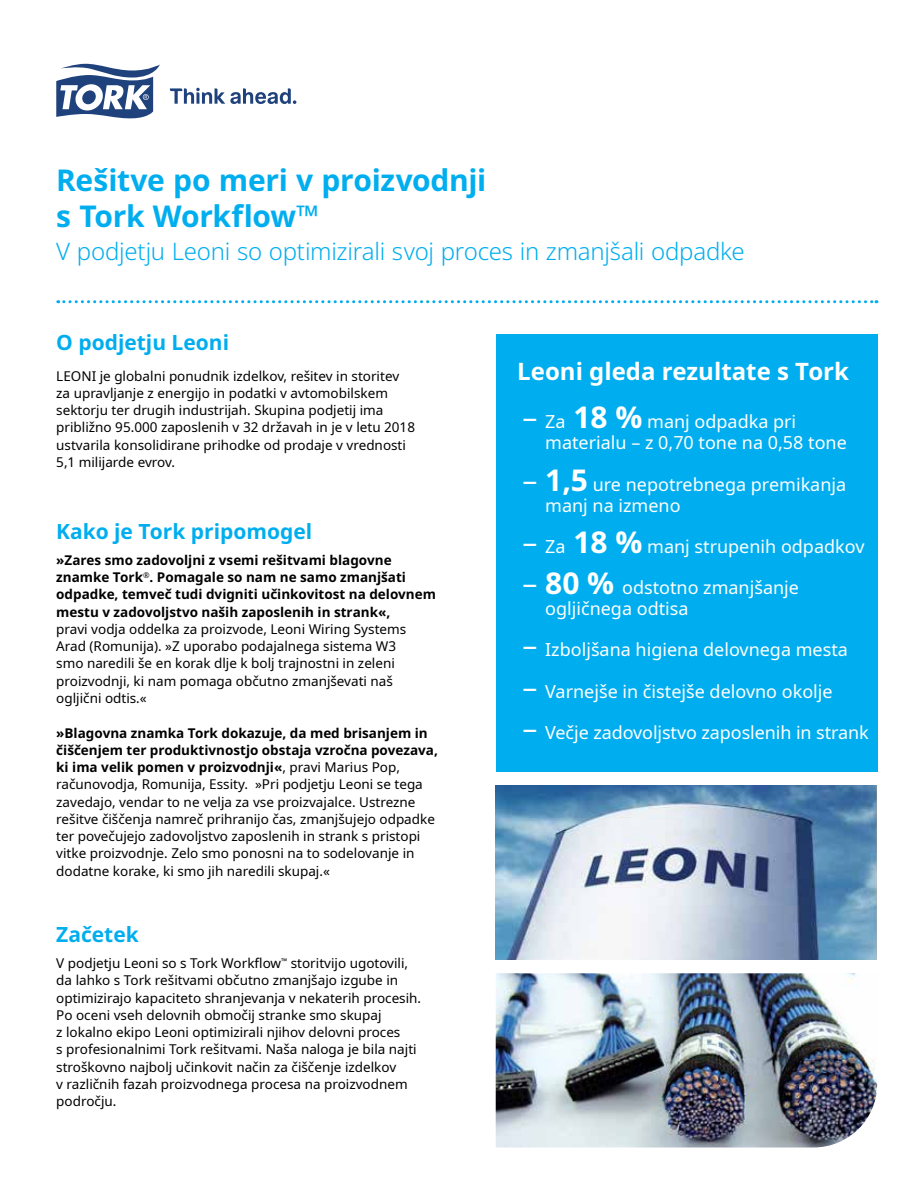
<style>
.page{position:relative;width:918px;height:1188px;background:#fff}
.page>*{position:absolute;margin:0;border:0;box-sizing:border-box;transform-origin:0 0}
.t1{font:700 30px/36px "Noto Sans";letter-spacing:-.01em;color:#00aeef}
.t2{font:300 24px "Noto Sans";letter-spacing:-.01em;color:#00aeef}
.t3{font:700 24px "Noto Sans";color:#fff}
.t4{font:700 21px "Noto Sans";color:#00aeef}
.t5{font:18px/21px "Noto Sans";color:#fff}
.t6{font:13.5px/17.2px "Noto Sans";color:#000}
.t7{font:700 13.5px/17.2px "Noto Sans";color:#000}
.s1{font-weight:700}
.s2{font-size:30px}
.s3{font-weight:700;font-size:30px}
</style>
<div class="page">
<div style="left:496px;top:335px;width:382px;height:437px;background:#00aeef"></div>
<svg style="left:58px;top:300px;width:819px;height:3px"></svg>
<img style="left:496px;top:786px;width:381px;height:174px">
<svg style="left:170px;top:88px;width:126px;height:16px"></svg>
<svg style="left:56px;top:64px;width:104px;height:54px"></svg>
<img style="left:496px;top:973px;width:381px;height:174px">
<h1 class="t1" style="left:56px;top:161px;width:432px">Rešitve po meri v proizvodnji s Tork Workflow™</h1>
<h2 class="t2" style="left:56px;top:235px;width:690px">V podjetju Leoni so optimizirali svoj proces in zmanjšali odpadke</h2>
<h3 class="t4" style="left:56px;top:327px;width:174px">O podjetju Leoni</h3>
<p class="t6" style="left:56px;top:368px;width:360px">LEONI je globalni ponudnik izdelkov, rešitev in storitev za upravljanje z energijo in podatki v avtomobilskem sektorju ter drugih industrijah. Skupina podjetij ima približno 95.000 zaposlenih v 32 državah in je v letu 2018 ustvarila konsolidirane prihodke od prodaje v vrednosti 5,1 milijarde evrov.</p>
<h3 class="t4" style="left:56px;top:516px;width:257px">Kako je Tork pripomogel</h3>
<p class="t7" style="left:56px;top:551px;width:381px">»Zares smo zadovoljni z vsemi rešitvami blagovne znamke Tork<sup>®</sup>. Pomagale so nam ne samo zmanjšati odpadke, temveč tudi dvigniti učinkovitost na delovnem mestu v zadovoljstvo naših zaposlenih in strank«,</p>
<p class="t6" style="left:56px;top:621px;width:351px">pravi vodja oddelka za proizvode, Leoni Wiring Systems Arad (Romunija). »Z uporabo podajalnega sistema W3 smo naredili še en korak dlje k bolj trajnostni in zeleni proizvodnji, ki nam pomaga občutno zmanjševati naš ogljični odtis.«</p>
<p class="t6" style="left:56px;top:724px;width:383px"><span class="s1">»Blagovna znamka Tork dokazuje, da med brisanjem in čiščenjem ter produktivnostjo obstaja vzročna povezava, ki ima velik pomen v proizvodnji«</span>, pravi Marius Pop, računovodja, Romunija, Essity. »Pri podjetju Leoni se tega zavedajo, vendar to ne velja za vse proizvajalce. Ustrezne rešitve čiščenja namreč prihranijo čas, zmanjšujejo odpadke ter povečujejo zadovoljstvo zaposlenih in strank s pristopi vitke proizvodnje. Zelo smo ponosni na to sodelovanje in dodatne korake, ki smo jih naredili skupaj.«</p>
<h3 class="t4" style="left:56px;top:919px;width:84px">Začetek</h3>
<p class="t6" style="left:56px;top:955px;width:366px">V podjetju Leoni so s Tork Workflow<sup>™</sup> storitvijo ugotovili, da lahko s Tork rešitvami občutno zmanjšajo izgube in optimizirajo kapaciteto shranjevanja v nekaterih procesih.<br>Po oceni vseh delovnih območij stranke smo skupaj<br>z lokalno ekipo Leoni optimizirali njihov delovni proces<br>s profesionalnimi Tork rešitvami. Naša naloga je bila najti stroškovno najbolj učinkovit način za čiščenje izdelkov<br>v različnih fazah proizvodnega procesa na proizvodnem področju.</p>
<h2 class="t3" style="left:517px;top:354px;width:333px">Leoni gleda rezultate s Tork</h2>
<h3 class="t5" style="left:545px;top:412px;width:303px;text-indent:-23px"><span class="s2">–</span> Za <span class="s3">18 %</span> manj odpadka pri materialu – z 0,70 tone na 0,58 tone</h3>
<h3 class="t5" style="left:545px;top:474px;width:303px;text-indent:-23px"><span class="s2">–</span> <span class="s3">1,5</span> ure nepotrebnega premikanja manj na izmeno</h3>
<h3 class="t5" style="left:522px;top:536px;width:344px"><span class="s2">–</span> Za <span class="s3">18 %</span> manj strupenih odpadkov</h3>
<h3 class="t5" style="left:545px;top:578px;width:255px;text-indent:-23px"><span class="s2">–</span> <span class="s3">80 %</span> odstotno zmanjšanje ogljičnega odtisa</h3>
<h3 class="t5" style="left:522px;top:640px;width:327px"><span class="s2">–</span> Izboljšana higiena delovnega mesta</h3>
<h3 class="t5" style="left:522px;top:681px;width:312px"><span class="s2">–</span> Varnejše in čistejše delovno okolje</h3>
<h3 class="t5" style="left:522px;top:722px;width:348px"><span class="s2">–</span> Večje zadovoljstvo zaposlenih in strank</h3>
</div>
